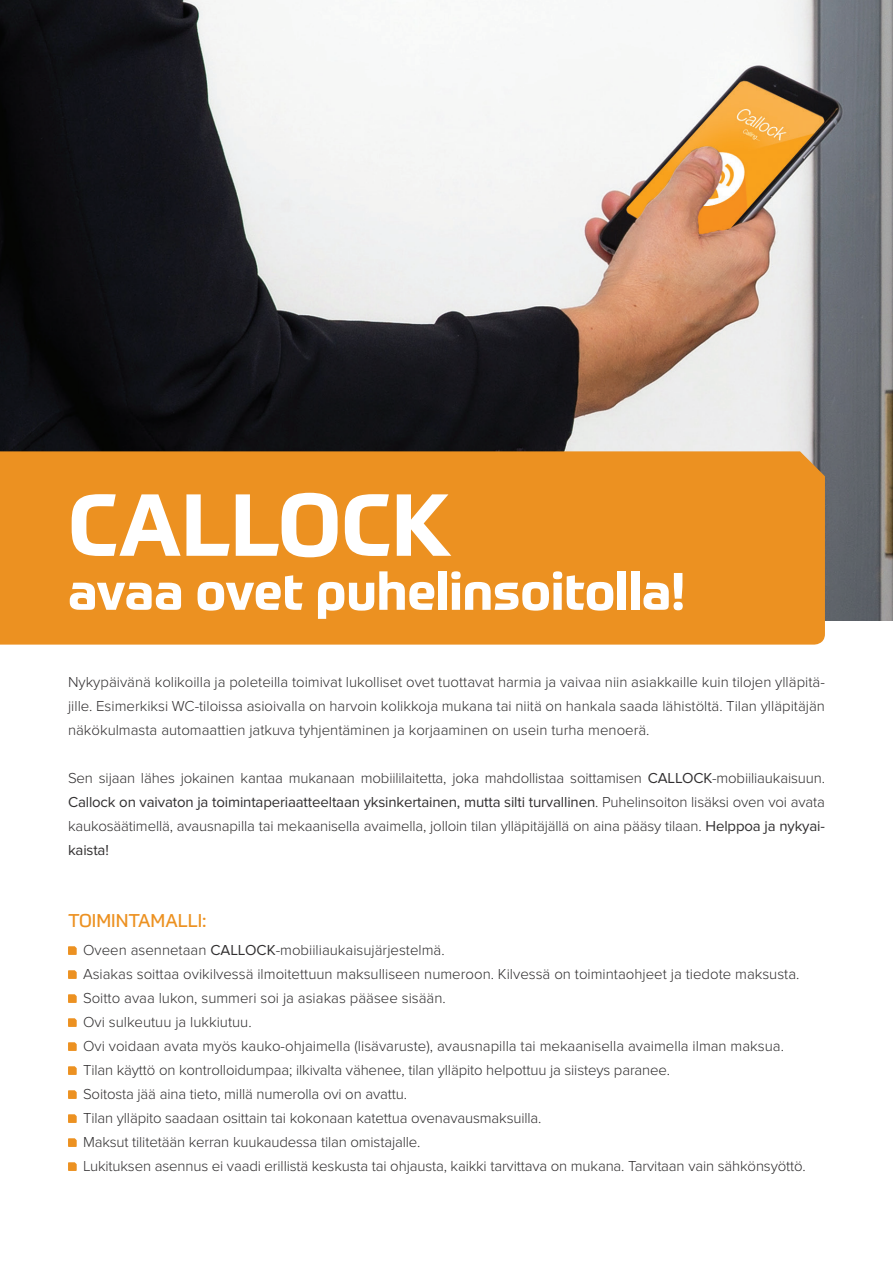
<style>
.page{position:relative;width:893px;height:1263px;background:#fff}
.page>*{position:absolute;margin:0;border:0;box-sizing:border-box;transform-origin:0 0}
.t1{font:700 86.25px "Prometo";color:#fff}
.t2{font:700 51.75px "Prometo";color:#fff}
.t3{font:18px "Prometo";color:#ec9121}
.t4{font:300 15px/24px "Proxima Nova";letter-spacing:-.01em;color:#312f30;text-align:justify}
.s1{font-weight:400}
</style>
<div class="page">
<img style="left:0;top:0;width:893px;height:620px">
<div style="left:0;top:451px;width:825px;height:194px;background:#ec9121"></div>
<svg style="left:68px;top:946px;width:9px;height:9px"></svg>
<svg style="left:68px;top:970px;width:9px;height:9px"></svg>
<svg style="left:68px;top:994px;width:9px;height:9px"></svg>
<svg style="left:68px;top:1018px;width:9px;height:9px"></svg>
<svg style="left:68px;top:1042px;width:9px;height:9px"></svg>
<svg style="left:68px;top:1066px;width:9px;height:9px"></svg>
<svg style="left:68px;top:1090px;width:9px;height:9px"></svg>
<svg style="left:68px;top:1114px;width:9px;height:9px"></svg>
<svg style="left:68px;top:1138px;width:9px;height:9px"></svg>
<svg style="left:68px;top:1162px;width:9px;height:9px"></svg>
<p class="t1" style="left:68px;top:471px;width:384px">CALLOCK</p>
<p class="t2" style="left:68px;top:559px;width:619px">avaa ovet puhelinsoitolla!</p>
<p class="t4" style="left:68px;top:670px;width:758px">Nykypäivänä kolikoilla ja poleteilla toimivat lukolliset ovet tuottavat harmia ja vaivaa niin asiakkaille kuin tilojen ylläpitä&shy;jille. Esimerkiksi WC-tiloissa asioivalla on harvoin kolikkoja mukana tai niitä on hankala saada lähistöltä. Tilan ylläpitäjän näkökulmasta automaattien jatkuva tyhjentäminen ja korjaaminen on usein turha menoerä.</p>
<p class="t4" style="left:68px;top:766px;width:758px">Sen sijaan lähes jokainen kantaa mukanaan mobiililaitetta, joka mahdollistaa soittamisen <span class="s1">CALLOCK</span>-mobiiliaukaisuun.<br><span class="s1">Callock on vaivaton ja toimintaperiaatteeltaan yksinkertainen, mutta silti turvallinen</span>. Puhelinsoiton lisäksi oven voi avata kaukosäätimellä, avausnapilla tai mekaanisella avaimella, jolloin tilan ylläpitäjällä on aina pääsy tilaan. <span class="s1">Helppoa ja nykyai&shy;kaista!</span></p>
<p class="t3" style="left:68px;top:909px;width:140px">TOIMINTAMALLI:</p>
<p class="t4" style="left:83px;top:938px;width:363px">Oveen asennetaan <span class="s1">CALLOCK</span>-mobiiliaukaisujärjestelmä.</p>
<p class="t4" style="left:83px;top:962px;width:718px">Asiakas soittaa ovikilvessä ilmoitettuun maksulliseen numeroon. Kilvessä on toimintaohjeet ja tiedote maksusta.</p>
<p class="t4" style="left:83px;top:986px;width:364px">Soitto avaa lukon, summeri soi ja asiakas pääsee sisään.</p>
<p class="t4" style="left:83px;top:1010px;width:170px">Ovi sulkeutuu ja lukkiutuu.</p>
<p class="t4" style="left:83px;top:1034px;width:702px">Ovi voidaan avata myös kauko-ohjaimella (lisävaruste), avausnapilla tai mekaanisella avaimella ilman maksua.</p>
<p class="t4" style="left:83px;top:1058px;width:589px">Tilan käyttö on kontrolloidumpaa; ilkivalta vähenee, tilan ylläpito helpottuu ja siisteys paranee.</p>
<p class="t4" style="left:83px;top:1082px;width:325px">Soitosta jää aina tieto, millä numerolla ovi on avattu.</p>
<p class="t4" style="left:83px;top:1106px;width:460px">Tilan ylläpito saadaan osittain tai kokonaan katettua ovenavausmaksuilla.</p>
<p class="t4" style="left:83px;top:1130px;width:339px">Maksut tilitetään kerran kuukaudessa tilan omistajalle.</p>
<p class="t4" style="left:83px;top:1154px;width:724px">Lukituksen asennus ei vaadi erillistä keskusta tai ohjausta, kaikki tarvittava on mukana. Tarvitaan vain sähkönsyöttö.</p>
</div>
